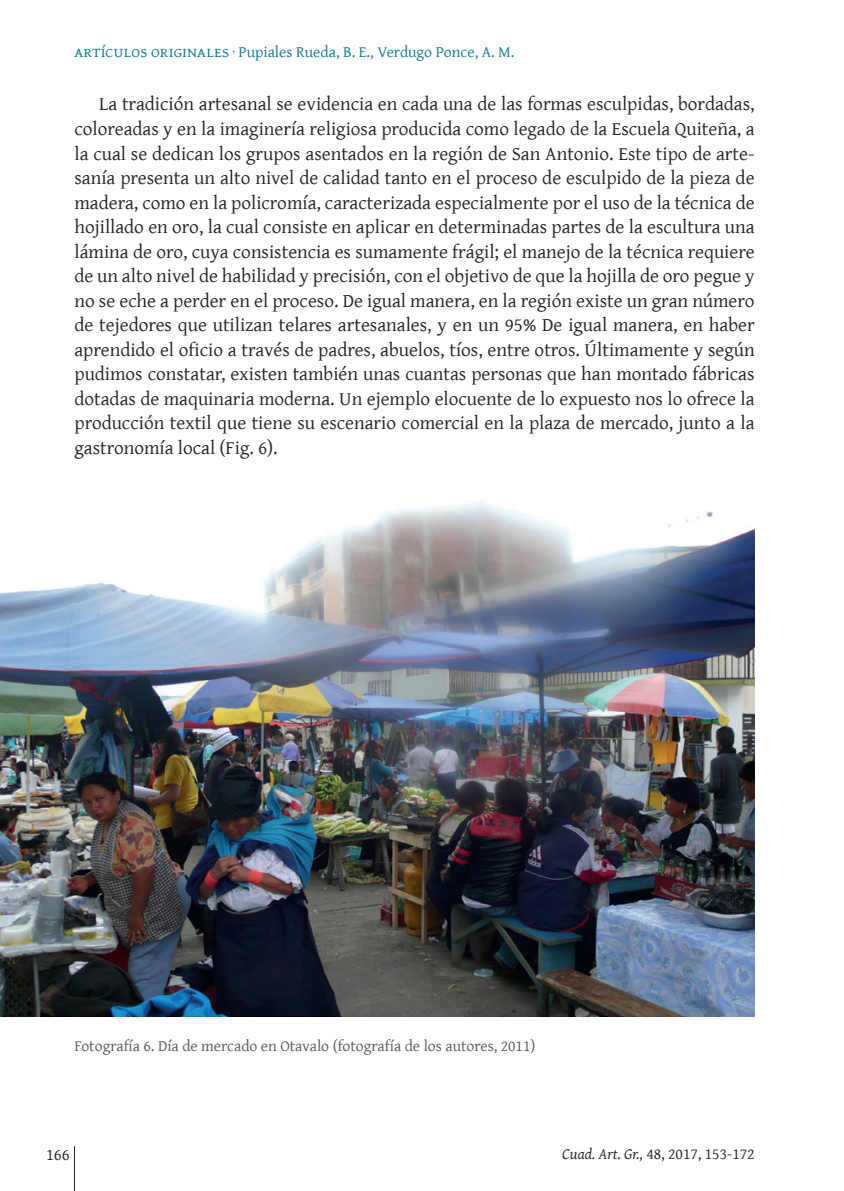
<style>
.page{position:relative;width:844px;height:1191px;background:#fff}
.page>*{position:absolute;margin:0;border:0;box-sizing:border-box;transform-origin:0 0}
.t1{font:19.25px/24.5px "Gentium Plus";color:#231f20;text-align:justify}
.t2{font:16.62px "Gentium Plus";color:#231f20}
.t3{font:15.75px "Gentium Plus";color:#57585a}
.t4{font:15.75px "Gentium Plus";color:#0d788c}
.t5{font:15.75px "Gentium Plus";color:#231f20}
.s1{font-style:italic}
</style>
<div class="page">
<hr style="left:74px;top:1146px;width:1px;height:45px;background:#231f20">
<img style="left:0;top:501px;width:754px;height:515px">
<p class="t4" style="left:74px;top:37px;width:441px">artículos originales · Pupiales Rueda, B. E., Verdugo Ponce, A. M.</p>
<p class="t1" style="left:74px;top:90px;width:681px;text-indent:25px">La tradición artesanal se evidencia en cada una de las formas esculpidas, bordadas, coloreadas y en la imaginería religiosa producida como legado de la Escuela Quiteña, a la cual se dedican los grupos asentados en la región de San Antonio. Este tipo de arte&shy;sanía presenta un alto nivel de calidad tanto en el proceso de esculpido de la pieza de madera, como en la policromía, caracterizada especialmente por el uso de la técnica de hojillado en oro, la cual consiste en aplicar en determinadas partes de la escultura una lámina de oro, cuya consistencia es sumamente frágil; el manejo de la técnica requiere de un alto nivel de habilidad y precisión, con el objetivo de que la hojilla de oro pegue y no se eche a perder en el proceso. De igual manera, en la región existe un gran número de tejedores que utilizan telares artesanales, y en un 95% De igual manera, en haber aprendido el oficio a través de padres, abuelos, tíos, entre otros. Últimamente y según pudimos constatar, existen también unas cuantas personas que han montado fábricas dotadas de maquinaria moderna. Un ejemplo elocuente de lo expuesto nos lo ofrece la producción textil que tiene su escenario comercial en la plaza de mercado, junto a la gastronomía local (Fig. 6).</p>
<p class="t3" style="left:74px;top:1030px;width:462px">Fotografía 6. Día de mercado en Otavalo (fotografía de los autores, 2011)</p>
<p class="t2" style="left:46px;top:1138px;width:25px">166</p>
<p class="t5" style="left:562px;top:1138px;width:194px"><span class="s1">Cuad. Art. Gr.,</span> 48, 2017, 153-172</p>
</div>
